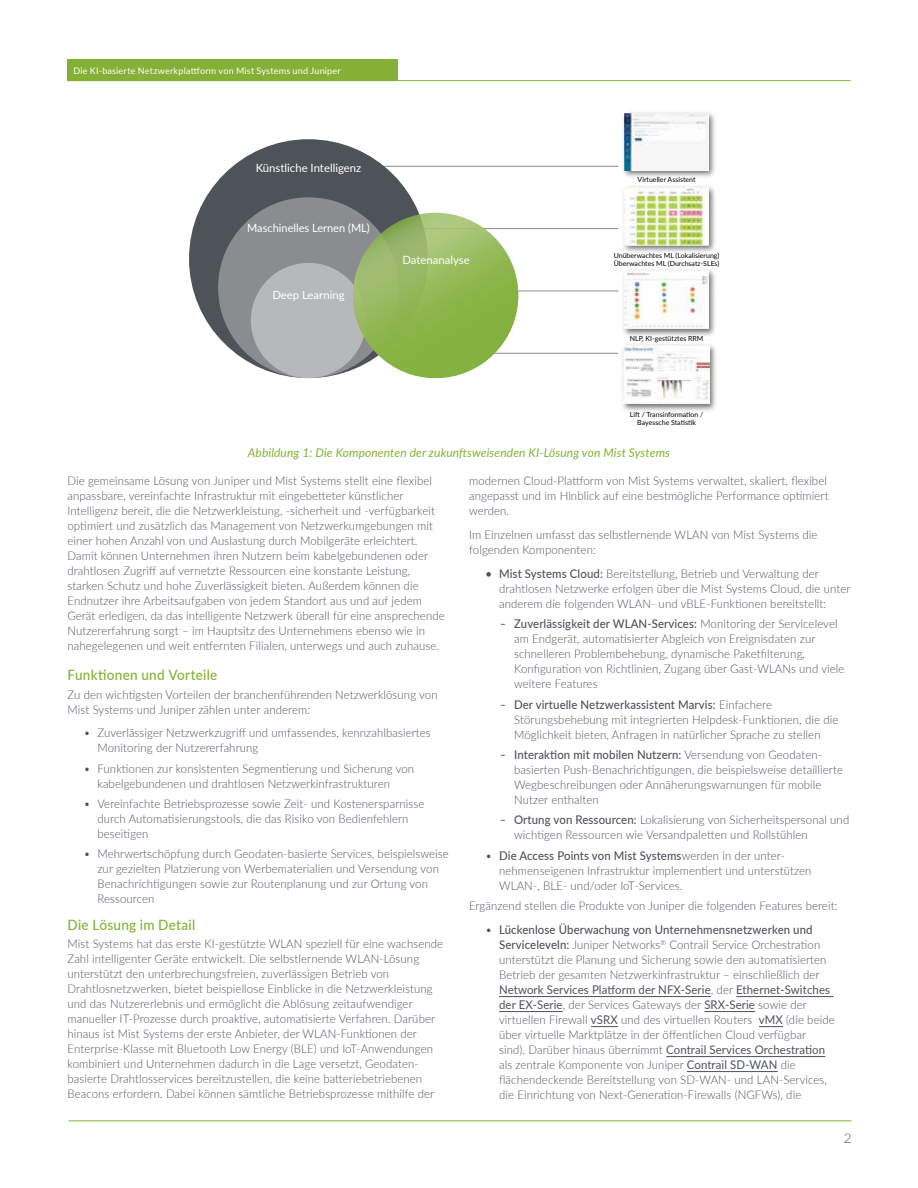
<style>
.page{position:relative;width:918px;height:1188px;background:#fff}
.page>*{position:absolute;margin:0;border:0;box-sizing:border-box;transform-origin:0 0}
.t1{font:500 14.25px "Lato";letter-spacing:.02em;color:#84b135;scale:.95 1}
.t2{font:300 13.5px "Lato";color:#4d525a}
.t3{font:300 12px/15px "Lato";letter-spacing:.01em;color:#4d525a;scale:.95 1}
.t4{font:italic 12px "Lato";letter-spacing:.01em;color:#84b135}
.t5{font:11.4px "Lato";color:#fff}
.t6{font:9px "Lato";letter-spacing:.025em;color:#fff}
.t7{font:7.05px/8.4px "Lato";color:#000}
.s1{font-weight:500}
.s2{font-family:"Antenna"}
.s3{font-weight:400}
</style>
<div class="page">
<hr style="left:68px;top:80px;width:782px;height:1px;background:#84b135">
<div style="left:68px;top:60px;width:330px;height:21px;background:#84b135"></div>
<hr style="left:69px;top:1120px;width:783px;height:1px;background:#84b135">
<hr style="left:499px;top:996px;width:212px;height:1px;background:#4d525a">
<hr style="left:736px;top:996px;width:97px;height:1px;background:#4d525a">
<hr style="left:499px;top:1011px;width:64px;height:1px;background:#4d525a">
<hr style="left:704px;top:1011px;width:51px;height:1px;background:#4d525a">
<svg style="left:591px;top:1026px;width:27px;height:1px"></svg>
<svg style="left:759px;top:1026px;width:24px;height:1px"></svg>
<hr style="left:666px;top:1056px;width:159px;height:1px;background:#4d525a">
<hr style="left:687px;top:1071px;width:91px;height:1px;background:#4d525a">
<hr style="left:490px;top:353px;width:128px;height:1px;background:#898d90">
<hr style="left:490px;top:291px;width:128px;height:1px;background:#898d90">
<hr style="left:418px;top:228px;width:200px;height:1px;background:#898d90">
<hr style="left:375px;top:166px;width:243px;height:1px;background:#898d90">
<div style="left:189px;top:139px;width:239px;height:239px;background:#4e535a;border-radius:50%"></div>
<div style="left:218px;top:197px;width:181px;height:181px;background:#898d90;border-radius:50%"></div>
<div style="left:251px;top:263px;width:115px;height:115px;background:#b6b8b9;border-radius:50%"></div>
<svg style="left:353px;top:213px;width:165px;height:165px;background:#91b756"></svg>
<img style="left:623px;top:112px;width:92px;height:65px">
<img style="left:625px;top:113px;width:83px;height:57px">
<img style="left:623px;top:186px;width:92px;height:66px">
<img style="left:625px;top:187px;width:84px;height:58px">
<img style="left:623px;top:269px;width:92px;height:67px">
<img style="left:625px;top:271px;width:84px;height:58px">
<img style="left:622px;top:344px;width:94px;height:67px">
<img style="left:624px;top:346px;width:85px;height:58px">
<p class="t6" style="left:73px;top:64px;width:269px">Die KI-basierte Netzwerkplattform von Mist Systems und Juniper</p>
<p class="t5" style="left:256px;top:160px;width:107px">Künstliche Intelligenz</p>
<p class="t5" style="left:247px;top:220px;width:124px">Maschinelles Lernen (ML)</p>
<p class="t5" style="left:272px;top:286px;width:74px">Deep Learning</p>
<p class="t5" style="left:402px;top:252px;width:69px">Datenanalyse</p>
<p class="t7" style="left:638px;top:175px;width:60px">Virtueller Assistent</p>
<p class="t7" style="left:614px;top:251px;width:107px">Unüberwachtes ML (Lokalisierung)<br>Überwachtes ML (Durchsatz-SLEs)</p>
<p class="t7" style="left:630px;top:334px;width:75px">NLP, KI-gestütztes RRM</p>
<p class="t7" style="left:630px;top:409px;width:75px;text-align:center">Lift / Transinformation /<br>Bayessche Statistik</p>
<p class="t4" style="left:248px;top:444px;width:424px">Abbildung 1: Die Komponenten der zukunftsweisenden KI-Lösung von Mist Systems</p>
<p class="t3" style="left:68px;top:473px;width:399px">Die gemeinsame Lösung von Juniper und Mist Systems stellt eine flexibel anpassbare, vereinfachte Infrastruktur mit eingebetteter künstlicher Intelligenz bereit, die die Netzwerkleistung, -sicherheit und -verfügbarkeit optimiert und zusätzlich das Management von Netzwerkumgebungen mit einer hohen Anzahl von und Auslastung durch Mobilgeräte erleichtert.<br>Damit können Unternehmen ihren Nutzern beim kabelgebundenen oder drahtlosen Zugriff auf vernetzte Ressourcen eine konstante Leistung, starken Schutz und hohe Zuverlässigkeit bieten. Außerdem können die Endnutzer ihre Arbeitsaufgaben von jedem Standort aus und auf jedem Gerät erledigen, da das intelligente Netzwerk überall für eine ansprechende Nutzererfahrung sorgt – im Hauptsitz des Unternehmens ebenso wie in nahegelegenen und weit entfernten Filialen, unterwegs und auch zuhause.</p>
<p class="t1" style="left:68px;top:665px;width:159px">Funktionen und Vorteile</p>
<p class="t3" style="left:68px;top:686px;width:391px">Zu den wichtigsten Vorteilen der branchenführenden Netzwerklösung von<br>Mist Systems und Juniper zählen unter anderem:</p>
<p class="t3" style="left:97px;top:725px;width:352px;text-indent:-13px">• Zuverlässiger Netzwerkzugriff und umfassendes, kennzahlbasiertes<br>Monitoring der Nutzererfahrung</p>
<p class="t3" style="left:97px;top:760px;width:335px;text-indent:-13px">• Funktionen zur konsistenten Segmentierung und Sicherung von kabelgebundenen und drahtlosen Netzwerkinfrastrukturen</p>
<p class="t3" style="left:97px;top:796px;width:346px;text-indent:-13px">• Vereinfachte Betriebsprozesse sowie Zeit- und Kostenersparnisse durch Automatisierungstools, die das Risiko von Bedienfehlern beseitigen</p>
<p class="t3" style="left:97px;top:846px;width:371px;text-indent:-13px">• Mehrwertschöpfung durch Geodaten-basierte Services, beispielsweise zur gezielten Platzierung von Werbematerialien und Versendung von Benachrichtigungen sowie zur Routenplanung und zur Ortung von Ressourcen</p>
<p class="t1" style="left:68px;top:915px;width:136px">Die Lösung im Detail</p>
<p class="t3" style="left:68px;top:936px;width:397px">Mist Systems hat das erste KI-gestützte WLAN speziell für eine wachsende Zahl intelligenter Geräte entwickelt. Die selbstlernende WLAN-Lösung unterstützt den unterbrechungsfreien, zuverlässigen Betrieb von Drahtlosnetzwerken, bietet beispiellose Einblicke in die Netzwerkleistung und das Nutzererlebnis und ermöglicht die Ablösung zeitaufwendiger manueller IT-Prozesse durch proaktive, automatisierte Verfahren. Darüber hinaus ist Mist Systems der erste Anbieter, der WLAN-Funktionen der Enterprise-Klasse mit Bluetooth Low Energy (BLE) und IoT-Anwendungen kombiniert und Unternehmen dadurch in die Lage versetzt, Geodaten&shy;basierte Drahtlosservices bereitzustellen, die keine batteriebetriebenen Beacons erfordern. Dabei können sämtliche Betriebsprozesse mithilfe der</p>
<p class="t3" style="left:469px;top:473px;width:380px">modernen Cloud-Plattform von Mist Systems verwaltet, skaliert, flexibel angepasst und im Hinblick auf eine bestmögliche Performance optimiert werden.</p>
<p class="t3" style="left:469px;top:527px;width:368px">Im Einzelnen umfasst das selbstlernende WLAN von Mist Systems die folgenden Komponenten:</p>
<p class="t3" style="left:499px;top:566px;width:371px;text-indent:-13px"><span class="s1">• Mist Systems Cloud:</span> Bereitstellung, Betrieb und Verwaltung der drahtlosen Netzwerke erfolgen über die Mist Systems Cloud, die unter anderem die folgenden WLAN- und vBLE-Funktionen bereitstellt:</p>
<p class="t3" style="left:514px;top:616px;width:349px;text-indent:-13px"><span class="s2">-</span> <span class="s1">Zuverlässigkeit der WLAN-Services:</span> Monitoring der Servicelevel am Endgerät, automatisierter Abgleich von Ereignisdaten zur schnelleren Problembehebung, dynamische Paketfilterung, Konfiguration von Richtlinien, Zugang über Gast-WLANs und viele weitere Features</p>
<p class="t3" style="left:514px;top:696px;width:343px;text-indent:-13px"><span class="s2">-</span> <span class="s1">Der virtuelle Netzwerkassistent Marvis:</span> Einfachere<br>Störungsbehebung mit integrierten Helpdesk-Funktionen, die die<br>Möglichkeit bieten, Anfragen in natürlicher Sprache zu stellen</p>
<p class="t3" style="left:514px;top:747px;width:348px;text-indent:-13px"><span class="s2">-</span> <span class="s1">Interaktion mit mobilen Nutzern:</span> Versendung von Geodaten&shy;basierten Push-Benachrichtigungen, die beispielsweise detaillierte Wegbeschreibungen oder Annäherungswarnungen für mobile Nutzer enthalten</p>
<p class="t3" style="left:514px;top:812px;width:354px;text-indent:-13px"><span class="s2">-</span> <span class="s1">Ortung von Ressourcen:</span> Lokalisierung von Sicherheitspersonal und wichtigen Ressourcen wie Versandpaletten und Rollstühlen</p>
<p class="t3" style="left:499px;top:848px;width:330px;text-indent:-13px">• <span class="s1">Die Access Points von Mist Systems</span>werden in der unter&shy;nehmenseigenen Infrastruktur implementiert und unterstützen<br>WLAN-, BLE- und/oder IoT-Services.</p>
<p class="t3" style="left:469px;top:898px;width:389px">Ergänzend stellen die Produkte von Juniper die folgenden Features bereit:</p>
<p class="t3" style="left:499px;top:922px;width:355px;text-indent:-13px">• <span class="s1">Lückenlose Überwachung von Unternehmensnetzwerken und Serviceleveln:</span> Juniper Networks<sup>®</sup> Contrail Service Orchestration unterstützt die Planung und Sicherung sowie den automatisierten Betrieb der gesamten Netzwerkinfrastruktur – einschließlich der <span class="s3">Network Services Platform der NFX-Serie</span>, der <span class="s3">Ethernet-Switches der EX-Serie</span>, der Services Gateways der <span class="s3">SRX-Serie</span> sowie der virtuellen Firewall <span class="s3">vSRX</span> und des virtuellen Routers <span class="s3">vMX</span> (die beide über virtuelle Marktplätze in der öffentlichen Cloud verfügbar sind). Darüber hinaus übernimmt <span class="s3">Contrail Services Orchestration </span>als zentrale Komponente von Juniper <span class="s3">Contrail SD-WAN</span> die flächendeckende Bereitstellung von SD-WAN- und LAN-Services, die Einrichtung von Next-Generation-Firewalls (NGFWs), die</p>
<p class="t2" style="left:844px;top:1129px;width:9px">2</p>
</div>
